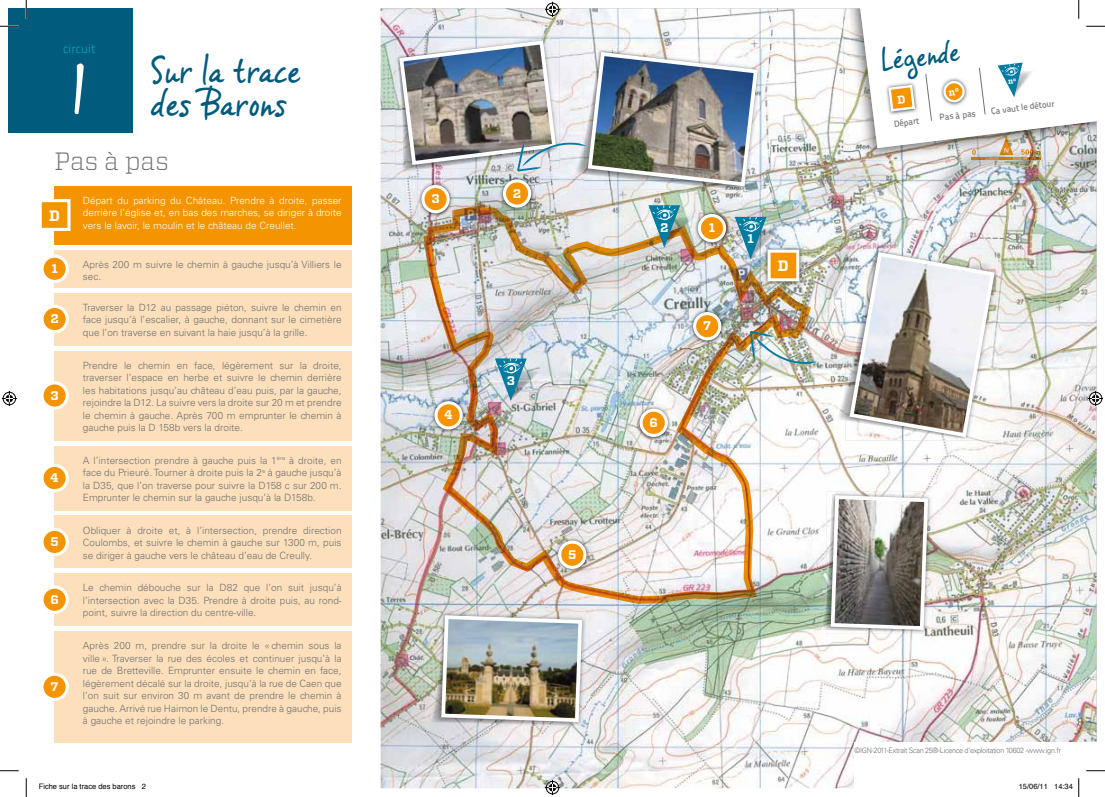
<style>
.page{position:relative;width:1105px;height:797px;background:#fff}
.page>*{position:absolute;margin:0;border:0;box-sizing:border-box;transform-origin:0 0}
.t1{font:81.25px "Vince Hand II Calvados";color:#fff}
.t2{font:37.5px/32.5px "Vince Hand II Calvados";letter-spacing:-.02em;color:#005b7c}
.t3{font:30px "Vince Hand II Calvados";color:#005b7c}
.t4{font:300 25px "Vitesse";color:#707172}
.t5{font:700 15px "Vitesse";color:#fff}
.t6{font:700 12.5px "Vitesse";color:#fff}
.t7{font:12.5px "Titillium Text 14 L 250 wt";color:#00abad}
.t8{font:300 10px/12.5px "Univers LT Std";color:#707172;text-align:justify}
.t9{font:300 10px/12.5px "Univers LT Std";color:#fff;text-align:justify}
.t10{font:8.75px "Titillium Text 14 L 600 wt";color:#707172}
.t11{font:300 7.5px "Univers LT Std";letter-spacing:-.035em;color:#707172}
.t12{font:7.5px "Helvetica";color:#000}
</style>
<div class="page">
<img style="left:381px;top:9px;width:715px;height:779px">
<div style="left:55px;top:186px;width:297px;height:59px;background:#f39400"></div>
<div style="left:55px;top:250px;width:297px;height:37px;background:#fde0bb"></div>
<div style="left:55px;top:293px;width:297px;height:52px;background:#fde0bb"></div>
<div style="left:55px;top:350px;width:297px;height:90px;background:#fde0bb"></div>
<div style="left:55px;top:445px;width:297px;height:65px;background:#fde0bb"></div>
<div style="left:55px;top:515px;width:297px;height:53px;background:#fde0bb"></div>
<svg style="left:41px;top:197px;width:30px;height:35px"></svg>
<img style="left:786px;top:245px;width:17px;height:40px">
<img style="left:423px;top:204px;width:301px;height:45px">
<img style="left:425px;top:248px;width:42px;height:106px">
<img style="left:515px;top:248px;width:271px;height:45px">
<img style="left:466px;top:331px;width:44px;height:233px">
<img style="left:725px;top:292px;width:86px;height:64px">
<img style="left:681px;top:342px;width:44px;height:122px">
<img style="left:676px;top:419px;width:6px;height:16px">
<img style="left:443px;top:433px;width:24px;height:77px">
<img style="left:725px;top:455px;width:32px;height:144px">
<img style="left:509px;top:549px;width:44px;height:28px">
<img style="left:552px;top:561px;width:173px;height:42px">
<img style="left:735px;top:217px;width:66px;height:66px">
<img style="left:680px;top:216px;width:14px;height:32px">
<img style="left:680px;top:225px;width:5px;height:17px">
<svg style="left:648px;top:205px;width:32px;height:43px"></svg>
<img style="left:527px;top:370px;width:14px;height:31px">
<svg style="left:495px;top:358px;width:32px;height:43px"></svg>
<div style="left:9px;top:9px;width:124px;height:124px;background:#005b7c"></div>
<svg style="left:42px;top:256px;width:25px;height:25px"></svg>
<div style="left:40px;top:254px;width:29px;height:29px;border:3px solid #fff;border-radius:50%"></div>
<div style="left:42px;top:306px;width:25px;height:26px;background:#f39400;border-radius:50%"></div>
<div style="left:40px;top:305px;width:29px;height:28px;border:3px solid #fff;border-radius:50%"></div>
<div style="left:42px;top:383px;width:25px;height:25px;background:#f39400;border-radius:50%"></div>
<div style="left:40px;top:381px;width:29px;height:28px;border:3px solid #fff;border-radius:50%"></div>
<div style="left:42px;top:465px;width:25px;height:25px;background:#f39400;border-radius:50%"></div>
<div style="left:40px;top:464px;width:29px;height:28px;border:3px solid #fff;border-radius:50%"></div>
<div style="left:42px;top:529px;width:25px;height:25px;background:#f39400;border-radius:50%"></div>
<div style="left:40px;top:528px;width:29px;height:28px;border:3px solid #fff;border-radius:50%"></div>
<img style="left:694px;top:210px;width:36px;height:36px">
<svg style="left:719px;top:243px;width:4px;height:3px"></svg>
<div style="left:699px;top:215px;width:25px;height:26px;background:#f39400;border-radius:50%"></div>
<div style="left:698px;top:214px;width:28px;height:28px;border:3px solid #fff;border-radius:50%"></div>
<img style="left:499px;top:188px;width:36px;height:23px">
<div style="left:504px;top:181px;width:26px;height:25px;background:#f39400;border-radius:50%"></div>
<div style="left:503px;top:179px;width:28px;height:29px;border:3px solid #fff;border-radius:50%"></div>
<img style="left:417px;top:188px;width:36px;height:29px">
<svg style="left:423px;top:186px;width:25px;height:26px"></svg>
<div style="left:421px;top:185px;width:29px;height:28px;border:3px solid #fff;border-radius:50%"></div>
<img style="left:430px;top:397px;width:36px;height:36px">
<div style="left:436px;top:403px;width:25px;height:25px;background:#f39400;border-radius:50%"></div>
<div style="left:434px;top:401px;width:29px;height:28px;border:3px solid #fff;border-radius:50%"></div>
<img style="left:554px;top:536px;width:36px;height:36px">
<svg style="left:554px;top:565px;width:5px;height:7px"></svg>
<div style="left:560px;top:542px;width:25px;height:25px;background:#f39400;border-radius:50%"></div>
<div style="left:558px;top:540px;width:28px;height:29px;border:3px solid #fff;border-radius:50%"></div>
<img style="left:843px;top:9px;width:253px;height:151px">
<div style="left:55px;top:573px;width:297px;height:53px;background:#fde0bb"></div>
<svg style="left:42px;top:587px;width:25px;height:25px"></svg>
<div style="left:40px;top:585px;width:29px;height:29px;border:3px solid #fff;border-radius:50%"></div>
<div style="left:55px;top:631px;width:297px;height:111px;background:#fde0bb"></div>
<svg style="left:42px;top:674px;width:25px;height:25px"></svg>
<div style="left:40px;top:672px;width:29px;height:29px;border:3px solid #fff;border-radius:50%"></div>
<img style="left:689px;top:308px;width:36px;height:36px">
<div style="left:695px;top:313px;width:25px;height:26px;background:#f39400;border-radius:50%"></div>
<div style="left:693px;top:312px;width:28px;height:28px;border:3px solid #fff;border-radius:50%"></div>
<img style="left:636px;top:404px;width:36px;height:36px">
<svg style="left:641px;top:410px;width:25px;height:25px"></svg>
<div style="left:639px;top:408px;width:29px;height:29px;border:3px solid #fff;border-radius:50%"></div>
<img style="left:822px;top:586px;width:5px;height:44px">
<img style="left:827px;top:491px;width:105px;height:143px">
<img style="left:827px;top:494px;width:2px;height:137px">
<svg style="left:829px;top:493px;width:101px;height:139px"></svg>
<img style="left:838px;top:390px;width:7px;height:30px">
<img style="left:845px;top:248px;width:153px;height:192px">
<img style="left:847px;top:250px;width:150px;height:189px">
<img style="left:431px;top:685px;width:6px;height:37px">
<img style="left:437px;top:611px;width:149px;height:115px">
<img style="left:437px;top:614px;width:140px;height:111px">
<img style="left:439px;top:613px;width:145px;height:111px">
<img style="left:397px;top:38px;width:363px;height:150px">
<div style="left:854px;top:742px;width:242px;height:46px;background:#fff"></div>
<img style="left:749px;top:330px;width:68px;height:34px">
<svg style="left:0;top:25px;width:19px;height:2px"></svg>
<svg style="left:0;top:770px;width:19px;height:1px"></svg>
<svg style="left:1086px;top:770px;width:19px;height:1px"></svg>
<svg style="left:25px;top:0;width:2px;height:19px"></svg>
<svg style="left:25px;top:778px;width:2px;height:19px"></svg>
<svg style="left:545px;top:2px;width:15px;height:15px"></svg>
<svg style="left:545px;top:780px;width:15px;height:15px"></svg>
<svg style="left:2px;top:391px;width:15px;height:15px"></svg>
<svg style="left:1088px;top:391px;width:15px;height:15px"></svg>
<svg style="left:1078px;top:778px;width:1px;height:19px"></svg>
<svg style="left:858px;top:0;width:247px;height:159px"></svg>
<p class="t7" style="left:63px;top:42px;width:34px">circuit</p>
<h1 class="t1" style="left:71px;top:34px;width:19px">1</h1>
<h2 class="t2" style="left:151px;top:53px;width:152px">Sur la trace des Barons</h2>
<h3 class="t4" style="left:55px;top:144px;width:116px">Pas à pas</h3>
<h3 class="t5" style="left:49px;top:206px;width:12px">D</h3>
<p class="t6" style="left:51px;top:260px;width:8px">1</p>
<p class="t6" style="left:50px;top:310px;width:10px">2</p>
<p class="t6" style="left:50px;top:387px;width:10px">3</p>
<p class="t6" style="left:50px;top:469px;width:10px">4</p>
<p class="t6" style="left:50px;top:533px;width:10px">5</p>
<p class="t6" style="left:50px;top:591px;width:10px">6</p>
<p class="t6" style="left:51px;top:678px;width:9px">7</p>
<p class="t9" style="left:83px;top:194px;width:260px">Départ du parking du Château. Prendre à droite, passer derrière l’église et, en bas des marches, se diriger à droite vers le lavoir, le moulin et le château de Creullet.</p>
<p class="t8" style="left:83px;top:258px;width:260px">Après 200 m suivre le chemin à gauche jusqu’à Villiers le sec.</p>
<p class="t8" style="left:83px;top:301px;width:260px">Traverser la D12 au passage piéton, suivre le chemin en face jusqu’à l’escalier, à gauche, donnant sur le cimetière que l’on traverse en suivant la haie jusqu’à la grille.</p>
<p class="t8" style="left:83px;top:359px;width:260px">Prendre le chemin en face, légèrement sur la droite, traverser l’espace en herbe et suivre le chemin derrière les habitations jusqu’au château d’eau puis, par la gauche, rejoindre la D12. La suivre vers la droite sur 20 m et prendre le chemin à gauche. Après 700 m emprunter le chemin à gauche puis la D 158b vers la droite.</p>
<p class="t8" style="left:83px;top:454px;width:260px">A l’intersection prendre à gauche puis la 1<sup>ère</sup> à droite, en face du Prieuré. Tourner à droite puis la 2<sup>e</sup> à gauche jusqu’à la D35, que l’on traverse pour suivre la D158 c sur 200 m.<br>Emprunter le chemin sur la gauche jusqu’à la D158b.</p>
<p class="t8" style="left:83px;top:524px;width:260px">Obliquer à droite et, à l’intersection, prendre direction Coulombs, et suivre le chemin à gauche sur 1300 m, puis se diriger à gauche vers le château d’eau de Creully.</p>
<p class="t8" style="left:83px;top:581px;width:260px">Le chemin débouche sur la D82 que l’on suit jusqu’à l’intersection avec la D35. Prendre à droite puis, au rond&shy;point, suivre la direction du centre-ville.</p>
<p class="t8" style="left:83px;top:639px;width:260px">Après 200 m, prendre sur la droite le « chemin sous la ville ». Traverser la rue des écoles et continuer jusqu’à la rue de Bretteville. Emprunter ensuite le chemin en face, légèrement décalé sur la droite, jusqu’à la rue de Caen que l’on suit sur environ 30 m avant de prendre le chemin à gauche. Arrivé rue Haimon le Dentu, prendre à gauche, puis à gauche et rejoindre le parking.</p>
<p class="t6" style="left:431px;top:190px;width:10px">3</p>
<p class="t6" style="left:513px;top:185px;width:10px">2</p>
<p class="t6" style="left:444px;top:407px;width:10px">4</p>
<p class="t6" style="left:507px;top:372px;width:10px">3</p>
<p class="t6" style="left:568px;top:546px;width:10px">5</p>
<p class="t6" style="left:660px;top:219px;width:10px">2</p>
<p class="t6" style="left:649px;top:414px;width:10px">6</p>
<p class="t6" style="left:709px;top:219px;width:8px">1</p>
<p class="t6" style="left:703px;top:317px;width:9px">7</p>
<p class="t6" style="left:748px;top:230px;width:8px">1</p>
<h3 class="t5" style="left:778px;top:256px;width:12px">D</h3>
<h3 class="t3" style="left:879px;top:42px;width:81px;rotate:-7deg">Légende</h3>
<p class="t10" style="left:893px;top:118px;width:27px;rotate:-7deg">Départ</p>
<p class="t10" style="left:939px;top:112px;width:38px;rotate:-7deg">Pas à pas</p>
<p class="t10" style="left:990px;top:106px;width:65px;rotate:-7deg">Ça vaut le détour</p>
<p class="t11" style="left:854px;top:745px;width:208px">©IGN-2011-Extrait Scan 25®-Licence d’exploitation 10602 -www.ign.fr</p>
<p class="t12" style="left:39px;top:780px;width:109px">Fiche sur la trace des barons 2</p>
<p class="t12" style="left:1019px;top:780px;width:56px">15/06/11 14:34</p>
</div>
